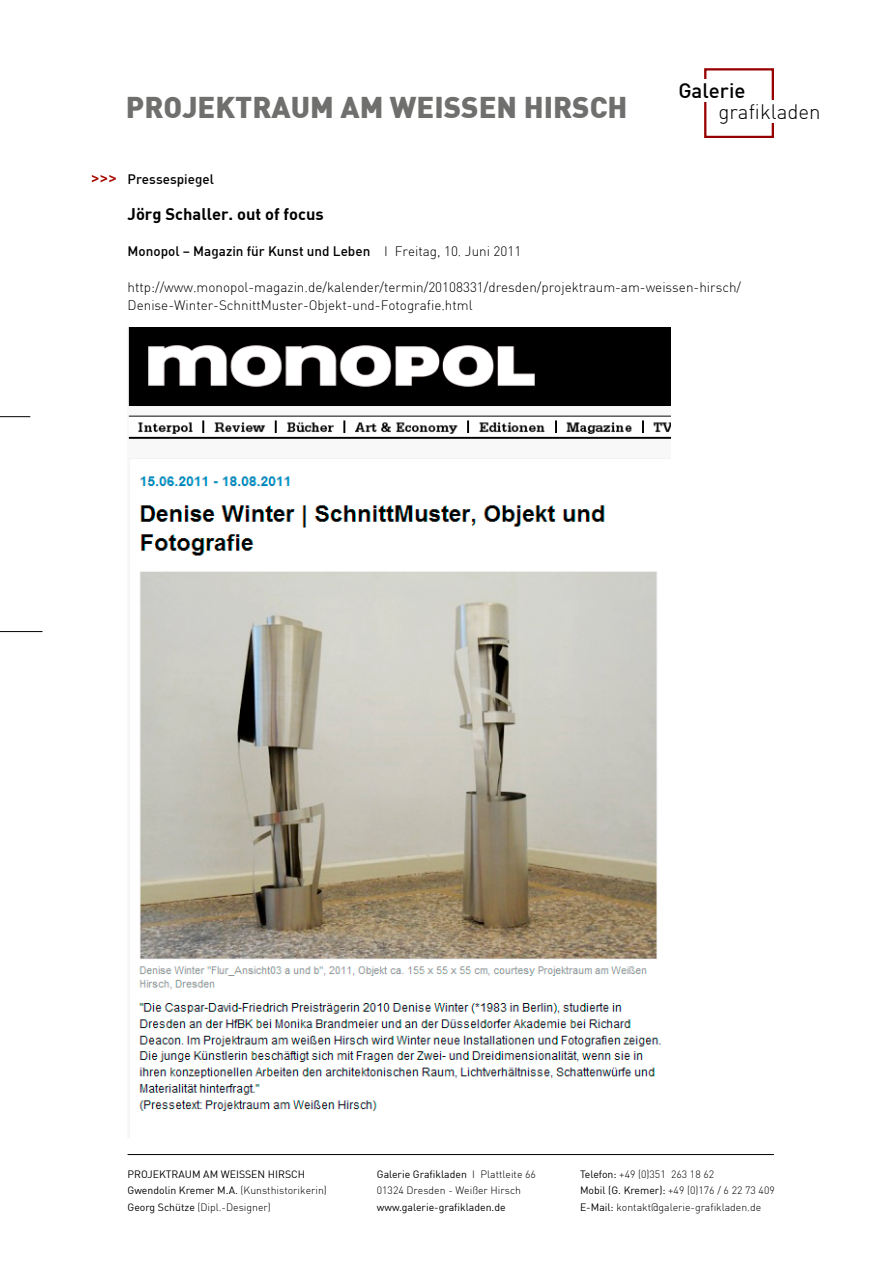
<style>
.page{position:relative;width:893px;height:1263px;background:#fff}
.page>*{position:absolute;margin:0;border:0;box-sizing:border-box;transform-origin:0 0}
.t1{font:29.4px "Dinblack";color:#6f6f6e}
.t2{font:20.55px "Dinlight";color:#000}
.t3{font:20.55px "Dinmed";color:#000}
.t4{font:16.5px "Dinbold";color:#000}
.t5{font:13.5px/18px "Dinlight";color:#000}
.t6{font:13.5px "Dinmed";color:#000}
.t7{font:10.5px/16.5px "Dinlight";color:#000}
.t8{font:10.5px/16.5px "DIN";color:#000}
.s1{font-family:"Dinlight"}
.s2{font-family:"DIN"}
</style>
<div class="page">
<hr style="left:0;top:416px;width:30px;height:1px;background:#000">
<hr style="left:0;top:631px;width:43px;height:1px;background:#000">
<div style="left:704px;top:68px;width:70px;height:70px;border:2px solid #980000"></div>
<div style="left:702px;top:79px;width:5px;height:23px;background:#fff"></div>
<hr style="left:771px;top:101px;width:4px;height:22px;background:#fff">
<hr style="left:128px;top:1154px;width:646px;height:1px;background:#000">
<svg style="left:92px;top:175px;width:24px;height:7px"></svg>
<img style="left:128px;top:328px;width:542px;height:810px">
<h2 class="t3" style="left:678px;top:78px;width:69px">Galerie</h2>
<h1 class="t1" style="left:126px;top:88px;width:499px">PROJEKTRAUM AM WEISSEN HIRSCH</h1>
<h2 class="t2" style="left:718px;top:99px;width:104px">grafikladen</h2>
<p class="t6" style="left:128px;top:170px;width:88px">Pressespiegel</p>
<h3 class="t4" style="left:128px;top:203px;width:198px">Jörg Schaller. out of focus</h3>
<p class="t6" style="left:128px;top:242px;width:395px">Monopol – Magazin für Kunst und Leben <span class="s1">I Freitag, 10. Juni 2011</span></p>
<p class="t5" style="left:128px;top:278px;width:615px">http://www.monopol-magazin.de/kalender/termin/20108331/dresden/projektraum-am-weissen-hirsch/<br>Denise-Winter-SchnittMuster-Objekt-und-Fotografie.html</p>
<p class="t8" style="left:128px;top:1165px;width:201px">PROJEKTRAUM AM WEISSEN HIRSCH<br>Gwendolin Kremer M.A. <span class="s1">(Kunsthistorikerin)</span></p>
<p class="t7" style="left:128px;top:1198px;width:145px"><span class="s2">Georg Schütze</span> (Dipl.-Designer)</p>
<p class="t8" style="left:377px;top:1165px;width:161px">Galerie Grafikladen <span class="s1">I Plattleite 66</span></p>
<p class="t7" style="left:377px;top:1182px;width:146px">01324 Dresden - Weißer Hirsch</p>
<p class="t8" style="left:377px;top:1198px;width:130px">www.galerie-grafikladen.de</p>
<p class="t7" style="left:580px;top:1165px;width:196px"><span class="s2">Telefon:</span> +49 (0)351 263 18 62<br><span class="s2">Mobil (G. Kremer):</span> +49 (0)176 / 6 22 73 409<br><span class="s2">E-Mail:</span> kontakt@galerie-grafikladen.de</p>
</div>
